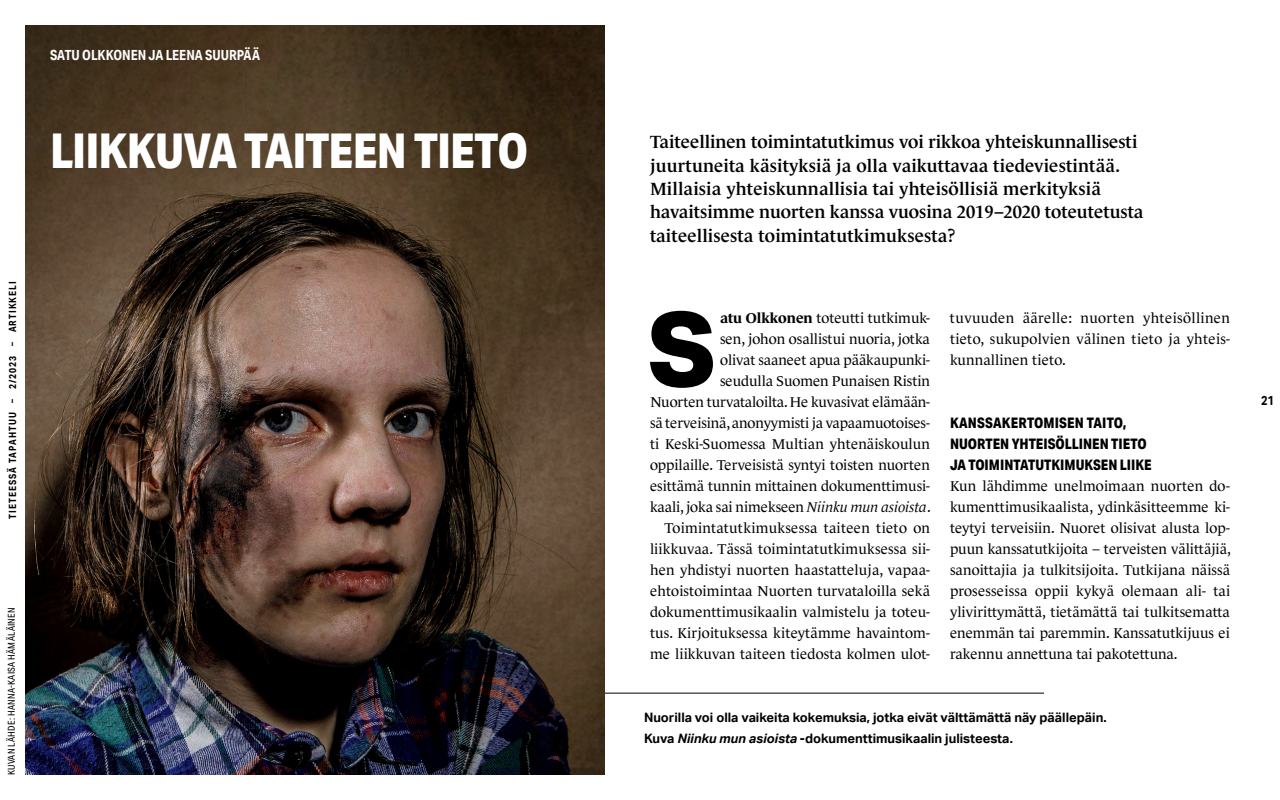
<style>
.page{position:relative;width:1280px;height:800px;background:#fff}
.page>*{position:absolute;margin:0;border:0;box-sizing:border-box;transform-origin:0 0}
.Artikkeli_-_L1A{font:800 102.7px "Aktiv Grotesk";color:#000}
.Artikkeli_-_otsikko{font:800 48px "Aktiv Grotesk Cd";letter-spacing:-.02em;color:#fff}
.Artikkeli_-_Ingressi{font:600 18px/23.4px "Le Monde Journal Std";letter-spacing:.005em;color:#000}
.Artikkeli_-_L{font:14.5px/21px "Le Monde Journal Std";letter-spacing:.01em;color:#000;text-align:justify}
.Artikkeli_-_L1A-2{font:14.5px/21px "Le Monde Journal Std";color:#000;text-align:right}
.Artikkeli_-_L1{font:14.5px/21px "Le Monde Journal Std";color:#000;text-align:justify}
.Artikkeli_-_väliotsi{font:800 14.5px/21px "Aktiv Grotesk Cd";color:#000}
.t1{font:700 14px "Aktiv Grotesk Cd";color:#fff}
.Artikkeli_-_kuvateks{font:700 13px/21px "Aktiv Grotesk";color:#000}
.t2{font:700 13px "Aktiv Grotesk Cd";color:#000}
.t3{font:700 10px "Aktiv Grotesk Cd";letter-spacing:.1em;color:#000}
.Kuvan_tiedot{font:9.5px "Aktiv Grotesk Cd";letter-spacing:.025em;color:#000}
.s1{font-weight:700}
.s2{font-style:italic}
</style>
<div class="page">
<img style="left:25px;top:25px;width:580px;height:178px">
<img style="left:25px;top:203px;width:580px;height:572px">
<hr style="left:605px;top:693px;width:439px;height:1px;background:#000">
<h2 class="t1" style="left:50px;top:46px;width:212px">SATU OLKKONEN JA LEENA SUURPÄÄ</h2>
<h1 class="Artikkeli_-_otsikko" style="left:50px;top:121px;width:480px">LIIKKUVA TAITEEN TIETO</h1>
<p class="t3" style="left:6px;top:519px;width:239px;rotate:-90deg">TIETEESSÄ TAPAHTUU – 2/2023 – ARTIKKELI</p>
<p class="Kuvan_tiedot" style="left:6px;top:775px;width:169px;rotate:-90deg">KUVAN LÄHDE: HANNA-KAISA HÄMÄLÄINEN</p>
<p class="Artikkeli_-_Ingressi" style="left:650px;top:130px;width:495px">Taiteellinen toimintatutkimus voi rikkoa yhteiskunnallisesti juurtuneita käsityksiä ja olla vaikuttavaa tiedeviestintää.<br>Millaisia yhteiskunnallisia tai yhteisöllisiä merkityksiä havaitsimme nuorten kanssa vuosina 2019–2020 toteutetusta taiteellisesta toimintatutkimuksesta?</p>
<p class="Artikkeli_-_L1A" style="left:647px;top:290px;width:70px">S</p>
<p class="Artikkeli_-_L1A-2" style="left:650px;top:307px;width:282px"><span class="s1">atu Olkkonen</span> toteutti tutkimuk-<br>sen, johon osallistui nuoria, jotka<br>olivat saaneet apua pääkaupunki-<br>seudulla Suomen Punaisen Ristin<br>Nuorten turvataloilta. He kuvasivat elämään&shy;sä terveisinä, anonyymisti ja vapaamuotoises&shy;ti Keski-Suomessa Multian yhtenäiskoulun oppilaille. Terveisistä syntyi toisten nuorten esittämä tunnin mittainen dokumenttimusi&shy;kaali, joka sai nimekseen <span class="s2">Niinku mun asioista</span>.</p>
<p class="Artikkeli_-_L" style="left:650px;top:517px;width:282px;text-indent:14px">Toimintatutkimuksessa taiteen tieto on liikkuvaa. Tässä toimintatutkimuksessa sii&shy;hen yhdistyi nuorten haastatteluja, vapaa&shy;ehtoistoimintaa Nuorten turvataloilla sekä dokumenttimusikaalin valmistelu ja toteu&shy;tus. Kirjoituksessa kiteytämme havaintom&shy;me liikkuvan taiteen tiedosta kolmen ulot-</p>
<p class="Artikkeli_-_L" style="left:950px;top:307px;width:282px">tuvuuden äärelle: nuorten yhteisöllinen tieto, sukupolvien välinen tieto ja yhteis&shy;kunnallinen tieto.</p>
<h2 class="Artikkeli_-_väliotsi" style="left:950px;top:412px;width:203px">KANSSAKERTOMISEN TAITO,<br>NUORTEN YHTEISÖLLINEN TIETO<br>JA TOIMINTATUTKIMUKSEN LIIKE</h2>
<p class="Artikkeli_-_L1" style="left:950px;top:475px;width:282px">Kun lähdimme unelmoimaan nuorten do&shy;kumenttimusikaalista, ydinkäsitteemme ki&shy;teytyi terveisiin. Nuoret olisivat alusta lop&shy;puun kanssatutkijoita – terveisten välittäjiä, sanoittajia ja tulkitsijoita. Tutkijana näissä prosesseissa oppii kykyä olemaan ali- tai ylivirittymättä, tietämättä tai tulkitsematta enemmän tai paremmin. Kanssatutkijuus ei rakennu annettuna tai pakotettuna.</p>
<p class="Artikkeli_-_kuvateks" style="left:644px;top:707px;width:464px">Nuorilla voi olla vaikeita kokemuksia, jotka eivät välttämättä näy päällepäin.<br>Kuva <span class="s2">Niinku mun asioista</span> -dokumenttimusikaalin julisteesta.</p>
<p class="t2" style="left:1261px;top:392px;width:14px">21</p>
</div>
